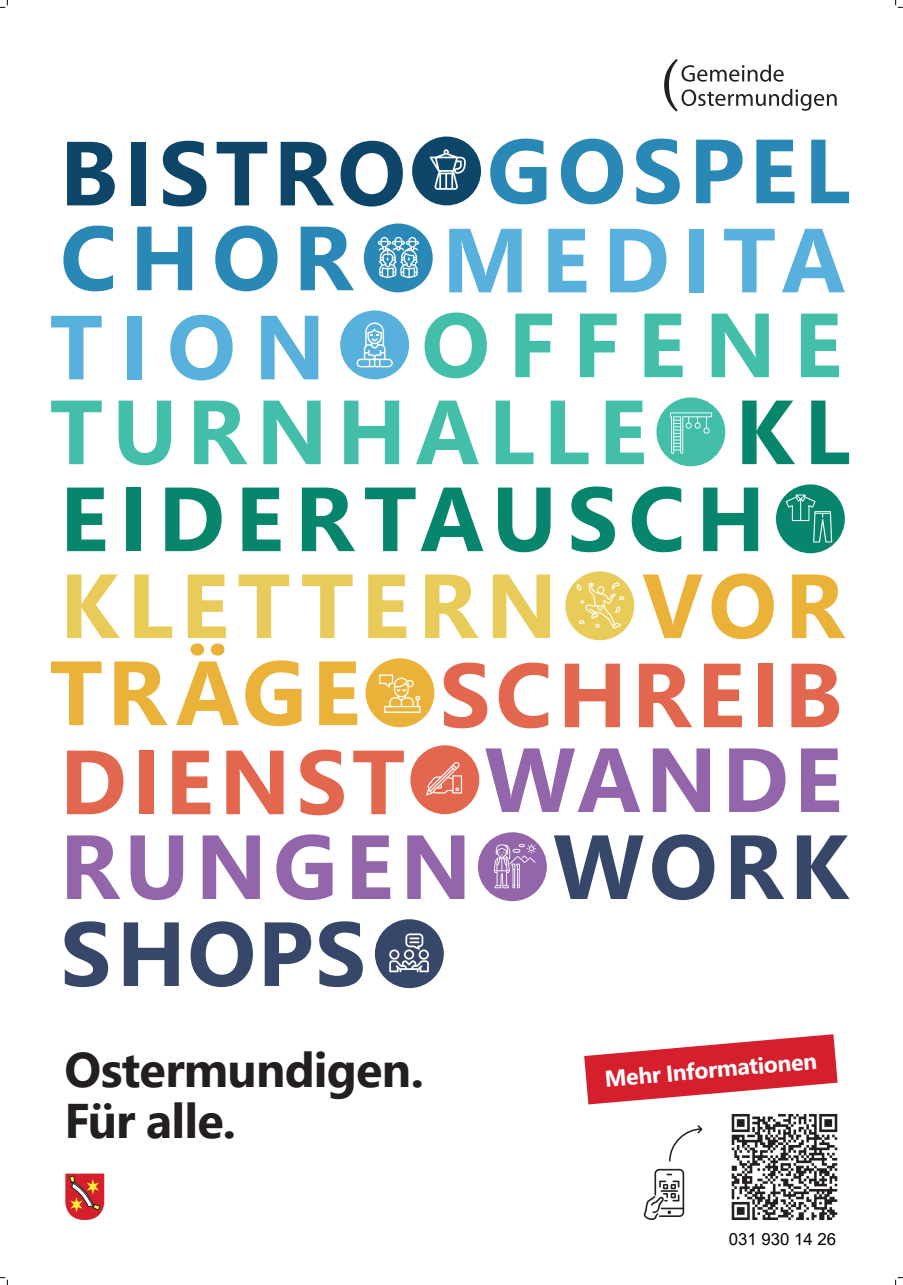
<style>
.page{position:relative;width:903px;height:1285px;background:#fff}
.page>*{position:absolute;margin:0;border:0;box-sizing:border-box;transform-origin:0 0}
.t1{font:700 90.79px/86.7px "Segoe UI";letter-spacing:.075em;color:#43bfa9}
.t2{font:700 48.58px/51.2px "Segoe UI";letter-spacing:-.015em;color:#231f20}
.t3{font:700 22.92px "Segoe UI";color:#fff}
.t4{font:16.8px "Arial";color:#000}
.s1{color:#0d4669}
.s2{color:#2988b5}
.s3{color:#58b0dc}
.s4{color:#07866d}
.s5{color:#e9cb5a}
.s6{color:#eab238}
.s7{color:#e3664e}
.s8{color:#9365ab}
.s9{color:#36476a}
</style>
<div class="page">
<div style="left:412px;top:136px;width:69px;height:69px;background:#0d4669;border-radius:50%"></div>
<svg style="left:430px;top:149px;width:36px;height:41px"></svg>
<div style="left:364px;top:223px;width:69px;height:69px;background:#2988b5;border-radius:50%"></div>
<svg style="left:378px;top:237px;width:41px;height:41px"></svg>
<div style="left:340px;top:310px;width:69px;height:69px;background:#58b0dc;border-radius:50%"></div>
<svg style="left:356px;top:322px;width:37px;height:45px"></svg>
<div style="left:656px;top:397px;width:69px;height:69px;background:#43bfa9;border-radius:50%"></div>
<svg style="left:670px;top:412px;width:42px;height:42px"></svg>
<div style="left:776px;top:484px;width:69px;height:69px;background:#07866d;border-radius:50%"></div>
<svg style="left:785px;top:494px;width:47px;height:48px"></svg>
<div style="left:565px;top:571px;width:69px;height:69px;background:#e9cb5a;border-radius:50%"></div>
<svg style="left:577px;top:582px;width:47px;height:46px"></svg>
<div style="left:365px;top:658px;width:69px;height:69px;background:#eab238;border-radius:50%"></div>
<svg style="left:379px;top:674px;width:41px;height:39px"></svg>
<div style="left:410px;top:745px;width:69px;height:69px;background:#e3664e;border-radius:50%"></div>
<svg style="left:426px;top:762px;width:36px;height:33px"></svg>
<div style="left:478px;top:832px;width:69px;height:69px;background:#9365ab;border-radius:50%"></div>
<svg style="left:494px;top:844px;width:42px;height:44px"></svg>
<div style="left:375px;top:919px;width:69px;height:69px;background:#36476a;border-radius:50%"></div>
<svg style="left:389px;top:933px;width:40px;height:39px"></svg>
<svg style="left:664px;top:59px;width:172px;height:52px"></svg>
<img style="left:731px;top:1114px;width:106px;height:106px">
<svg style="left:65px;top:1173px;width:39px;height:47px"></svg>
<svg style="left:669px;top:1125px;width:34px;height:37px"></svg>
<svg style="left:643px;top:1169px;width:41px;height:51px"></svg>
<svg style="left:584px;top:1034px;width:253px;height:70px"></svg>
<svg style="left:0;top:0;width:8px;height:8px"></svg>
<svg style="left:0;top:1277px;width:8px;height:8px"></svg>
<svg style="left:895px;top:0;width:8px;height:8px"></svg>
<svg style="left:895px;top:1277px;width:8px;height:8px"></svg>
<p class="t1" style="left:50px;top:123px;width:802px"><span class="s1">BISTRO</span> <span class="s2">GOSPEL<br>CHOR</span> <span class="s3">MEDITA<br>TION</span> OFFENE<br>TURNHALLE <span class="s4">KL<br>EIDERTAUSCH<br></span><span class="s5">KLETTERN</span> <span class="s6">VOR<br>TRÄGE</span> <span class="s7">SCHREIB<br>DIENST</span> <span class="s8">WANDE<br>RUNGEN</span> <span class="s9">WORK<br>SHOPS</span></p>
<p class="t2" style="left:64px;top:1040px;width:361px">Ostermundigen.<br>Für alle.</p>
<p class="t3" style="left:603px;top:1057px;width:214px;rotate:-5deg">Mehr Informationen</p>
<p class="t4" style="left:729px;top:1227px;width:109px">031 930 14 26</p>
</div>
